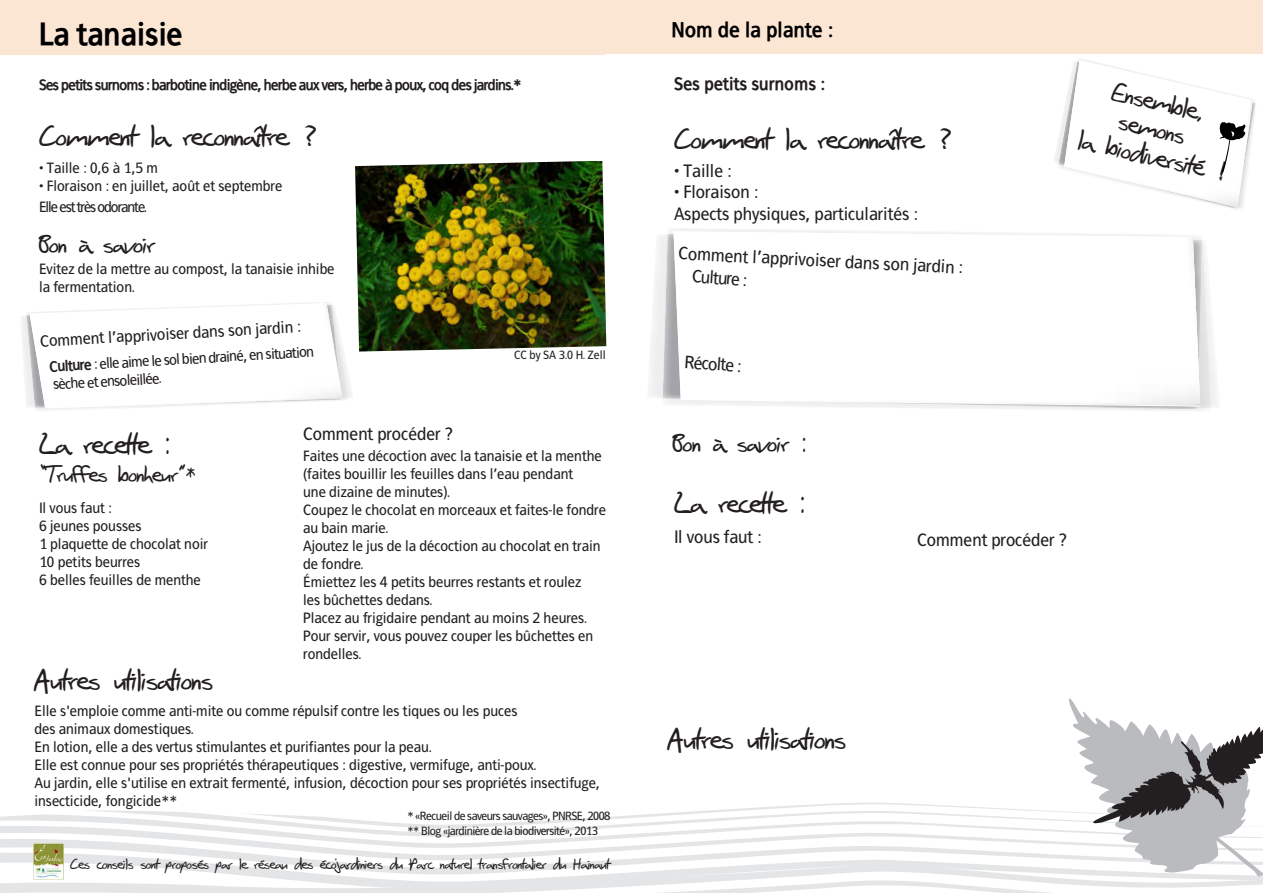
<style>
.page{position:relative;width:1263px;height:893px;background:#fff}
.page>*{position:absolute;margin:0;border:0;box-sizing:border-box;transform-origin:0 0}
.t1{font:700 36px "SF Scribbled Sans";color:#231f20}
.t2{font:700 33px/27px "SF Scribbled Sans";color:#231f20;text-align:center}
.t3{font:700 31.5px "SF Scribbled Sans";color:#231f20}
.t4{font:700 31.5px "Francophil Sans";color:#000001}
.t5{font:700 28.5px "SF Scribbled Sans";color:#231f20}
.t6{font:700 21px "Francophil Sans";color:#000001}
.t7{font:18px/21.6px "Francophil Sans";color:#231f20}
.t8{font:700 18px "SF Scribbled Sans";color:#231f20}
.t9{font:700 18px "Francophil Sans";color:#231f20}
.t10{font:16.5px "Francophil Sans";color:#231f20}
.t11{font:15px/18px "Francophil Sans";color:#231f20}
.t12{font:700 15px "Francophil Sans";letter-spacing:-.05em;color:#231f20}
.t13{font:12px/14.4px "Francophil Sans";letter-spacing:-.04em;color:#231f20}
.t14{font:12px "Francophil Sans";color:#231f20}
.s1{font-weight:700}
.s2{font-size:24px}
</style>
<div class="page">
<div style="left:595px;top:0;width:668px;height:54px;background:#fbe5d3"></div>
<div style="left:0;top:0;width:605px;height:54px;background:#fbe5d3"></div>
<svg style="left:21px;top:303px;width:331px;height:107px"></svg>
<svg style="left:649px;top:236px;width:568px;height:171px;fill:#f5f5f6"></svg>
<svg style="left:662px;top:229px;width:549px;height:182px"></svg>
<svg style="left:663px;top:233px;width:539px;height:176px"></svg>
<svg style="left:673px;top:231px;width:527px;height:175px"></svg>
<img style="left:355px;top:161px;width:251px;height:191px">
<svg style="left:0;top:698px;width:1263px;height:195px"></svg>
<img style="left:33px;top:844px;width:30px;height:35px">
<svg style="left:1054px;top:59px;width:202px;height:150px"></svg>
<h3 class="t4" style="left:39px;top:15px;width:145px">La tanaisie</h3>
<p class="t12" style="left:39px;top:76px;width:484px">Ses petits surnoms : barbotine indigène, herbe aux vers, herbe à poux, coq des jardins.*</p>
<h1 class="t1" style="left:39px;top:112px;width:279px">Comment la reconnaître ?</h1>
<p class="t11" style="left:39px;top:158px;width:121px">• Taille : 0,6 à 1,5 m</p>
<p class="t11" style="left:39px;top:175px;width:245px;line-height:21px">• Floraison : en juillet, août et septembre<br>Elle est très odorante.</p>
<h3 class="t3" style="left:39px;top:223px;width:117px">Bon à savoir</h3>
<p class="t11" style="left:39px;top:260px;width:297px">Evitez de la mettre au compost, la tanaisie inhibe la fermentation.</p>
<p class="t10" style="left:40px;top:331px;width:262px;rotate:-3deg">Comment l’apprivoiser dans son jardin :</p>
<p class="t11" style="left:49px;top:356px;width:266px;line-height:18.5px;rotate:-3deg"><span class="s1">Culture</span> : elle aime le sol bien drainé, en situation sèche et ensoleillée.</p>
<p class="t14" style="left:514px;top:348px;width:93px">CC by SA 3.0 H. Zell</p>
<h1 class="t1" style="left:39px;top:420px;width:132px">La recette :</h1>
<h3 class="t5" style="left:39px;top:455px;width:159px">“Truffes bonheur”<span class="s2">*</span></h3>
<p class="t11" style="left:39px;top:499px;width:170px">Il vous faut :<br>6 jeunes pousses<br>1 plaquette de chocolat noir<br>10 petits beurres<br>6 belles feuilles de menthe</p>
<h1 class="t1" style="left:34px;top:656px;width:180px">Autres utilisations</h1>
<p class="t7" style="left:303px;top:422px;width:151px">Comment procéder ?</p>
<p class="t11" style="left:303px;top:446px;width:304px">Faites une décoction avec la tanaisie et la menthe (faites bouillir les feuilles dans l’eau pendant<br>une dizaine de minutes).<br>Coupez le chocolat en morceaux et faites-le fondre au bain marie.<br>Ajoutez le jus de la décoction au chocolat en train de fondre.<br>Émiettez les 4 petits beurres restants et roulez<br>les bûchettes dedans.<br>Placez au frigidaire pendant au moins 2 heures.<br>Pour servir, vous pouvez couper les bûchettes en rondelles.</p>
<p class="t11" style="left:34px;top:701px;width:567px">Elle s'emploie comme anti-mite ou comme répulsif contre les tiques ou les puces<br>des animaux domestiques.<br>En lotion, elle a des vertus stimulantes et purifiantes pour la peau.<br>Elle est connue pour ses propriétés thérapeutiques : digestive, vermifuge, anti-poux.<br>Au jardin, elle s'utilise en extrait fermenté, infusion, décoction pour ses propriétés insectifuge, insecticide, fongicide**</p>
<p class="t13" style="left:407px;top:809px;width:205px">* «Recueil de saveurs sauvages», PNRSE, 2008 ** Blog «jardinière de la biodiversité», 2013</p>
<p class="t8" style="left:70px;top:852px;width:541px">Ces conseils sont proposés par le réseau des écojardiniers du Parc naturel transfrontalier du Hainaut</p>
<h3 class="t6" style="left:671px;top:17px;width:163px">Nom de la plante :</h3>
<p class="t9" style="left:674px;top:73px;width:153px">Ses petits surnoms :</p>
<h1 class="t1" style="left:674px;top:115px;width:279px">Comment la reconnaître ?</h1>
<p class="t7" style="left:674px;top:160px;width:59px">• Taille :</p>
<p class="t7" style="left:674px;top:181px;width:245px">• Floraison :<br>Aspects physiques, particularités :</p>
<p class="t7" style="left:679px;top:242px;width:286px;rotate:3deg">Comment l’apprivoiser dans son jardin :</p>
<p class="t7" style="left:693px;top:265px;width:56px;rotate:4deg">Culture :</p>
<h2 class="t2" style="left:1094px;top:71px;width:152px;rotate:13deg">Ensemble, semons<br>la biodiversité !</h2>
<p class="t7" style="left:685px;top:351px;width:58px;rotate:4deg">Récolte :</p>
<h3 class="t3" style="left:673px;top:423px;width:135px">Bon à savoir :</h3>
<h1 class="t1" style="left:674px;top:479px;width:132px">La recette :</h1>
<p class="t7" style="left:674px;top:526px;width:89px">Il vous faut :</p>
<p class="t7" style="left:917px;top:529px;width:151px">Comment procéder ?</p>
<h1 class="t1" style="left:667px;top:715px;width:180px">Autres utilisations</h1>
</div>
